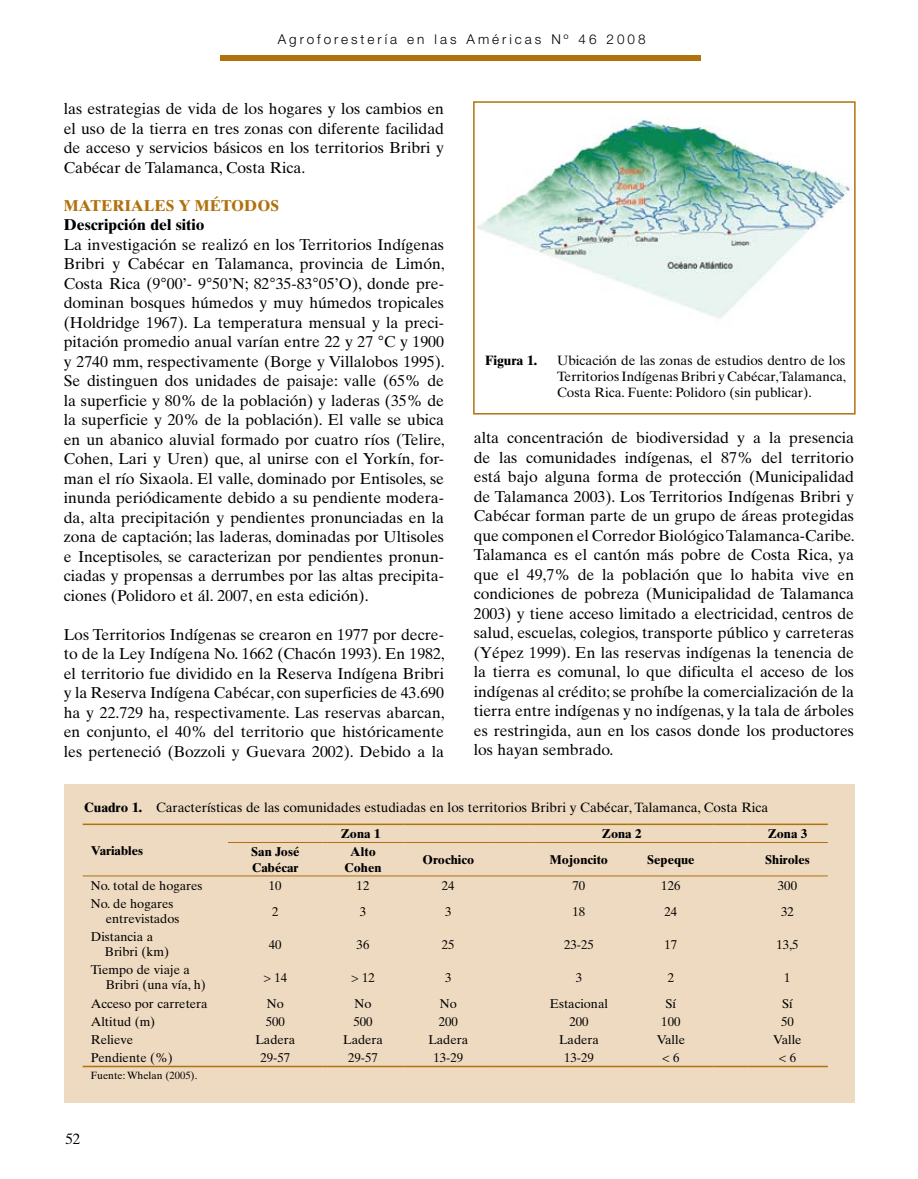
<style>
.page{position:relative;width:918px;height:1179px;background:#fff}
.page>*{position:absolute;margin:0;border:0;box-sizing:border-box;transform-origin:0 0}
.t1{font:15.75px/19.5px "Times Ten";color:#000;text-align:justify}
.t2{font:700 15.75px "Times Ten";color:#000}
.t3{font:700 15.75px "Times Ten";color:#b0720d}
.t4{font:15px "Times Ten";color:#000}
.t5{font:13.5px/16.2px "Times Ten";color:#000;text-align:justify}
.t6{font:300 13.5px "Helvetica Neue";letter-spacing:.22em;color:#000}
.t7{font:700 13.5px "Times Ten";color:#000}
.t8{font:12.75px/15px "Times Ten";color:#000}
.t9{font:700 12.75px/15.3px "Times Ten";color:#000}
.t10{font:10.5px "Times Ten";color:#000}
.s1{font-weight:700}
</style>
<div class="page">
<div style="left:220px;top:55px;width:480px;height:5px;background:#b0720d"></div>
<div style="left:64px;top:784px;width:790px;height:318px;background:#eedac0"></div>
<img style="left:477px;top:119px;width:373px;height:200px">
<div style="left:473px;top:101px;width:383px;height:314px;border:2px solid #b0720d"></div>
<hr style="left:83px;top:876px;width:145px;height:1px;background:#b0720d">
<hr style="left:228px;top:842px;width:95px;height:1px;background:#b0720d">
<hr style="left:323px;top:842px;width:80px;height:1px;background:#b0720d">
<hr style="left:403px;top:842px;width:90px;height:1px;background:#b0720d">
<hr style="left:493px;top:842px;width:37px;height:1px;background:#b0720d">
<hr style="left:530px;top:842px;width:98px;height:1px;background:#b0720d">
<hr style="left:628px;top:842px;width:86px;height:1px;background:#b0720d">
<hr style="left:714px;top:842px;width:33px;height:1px;background:#b0720d">
<hr style="left:747px;top:842px;width:81px;height:1px;background:#b0720d">
<hr style="left:228px;top:876px;width:95px;height:1px;background:#b0720d">
<hr style="left:323px;top:876px;width:80px;height:1px;background:#b0720d">
<hr style="left:403px;top:876px;width:90px;height:1px;background:#b0720d">
<hr style="left:493px;top:876px;width:37px;height:1px;background:#b0720d">
<hr style="left:530px;top:876px;width:98px;height:1px;background:#b0720d">
<hr style="left:628px;top:876px;width:86px;height:1px;background:#b0720d">
<hr style="left:714px;top:876px;width:33px;height:1px;background:#b0720d">
<hr style="left:747px;top:876px;width:81px;height:1px;background:#b0720d">
<hr style="left:83px;top:1066px;width:145px;height:1px;background:#b0720d">
<hr style="left:228px;top:1066px;width:95px;height:1px;background:#b0720d">
<hr style="left:323px;top:1066px;width:80px;height:1px;background:#b0720d">
<hr style="left:403px;top:1066px;width:90px;height:1px;background:#b0720d">
<hr style="left:493px;top:1066px;width:37px;height:1px;background:#b0720d">
<hr style="left:530px;top:1066px;width:98px;height:1px;background:#b0720d">
<hr style="left:628px;top:1066px;width:86px;height:1px;background:#b0720d">
<hr style="left:714px;top:1066px;width:33px;height:1px;background:#b0720d">
<hr style="left:747px;top:1066px;width:81px;height:1px;background:#b0720d">
<hr style="left:83px;top:824px;width:145px;height:1px;background:#b0720d">
<hr style="left:228px;top:824px;width:95px;height:1px;background:#b0720d">
<hr style="left:323px;top:824px;width:80px;height:1px;background:#b0720d">
<hr style="left:403px;top:824px;width:90px;height:1px;background:#b0720d">
<hr style="left:493px;top:824px;width:37px;height:1px;background:#b0720d">
<hr style="left:530px;top:824px;width:98px;height:1px;background:#b0720d">
<hr style="left:628px;top:824px;width:86px;height:1px;background:#b0720d">
<hr style="left:714px;top:824px;width:33px;height:1px;background:#b0720d">
<hr style="left:747px;top:824px;width:81px;height:1px;background:#b0720d">
<p class="t6" style="left:278px;top:31px;width:369px">Agroforestería en las Américas Nº 46 2008</p>
<p class="t1" style="left:64px;top:99px;width:382px">las estrategias de vida de los hogares y los cambios en el uso de la tierra en tres zonas con diferente facilidad de acceso y servicios básicos en los territorios Bribri y Cabécar de Talamanca, Costa Rica.</p>
<p class="t3" style="left:64px;top:196px;width:217px">MATERIALES Y MÉTODOS</p>
<p class="t2" style="left:64px;top:215px;width:142px">Descripción del sitio</p>
<p class="t1" style="left:64px;top:235px;width:383px">La investigación se realizó en los Territorios Indígenas Bribri y Cabécar en Talamanca, provincia de Limón, Costa Rica (9 00’- 9 50’N; 82 35-83 05’O), donde pre&shy;dominan bosques húmedos y muy húmedos tropicales (Holdridge 1967). La temperatura mensual y la preci&shy;pitación promedio anual varían entre 22 y 27 C y 1900 y 2740 mm, respectivamente (Borge y Villalobos 1995).<br>Se distinguen dos unidades de paisaje: valle (65% de la superficie y 80% de la población) y laderas (35% de la superficie y 20% de la población). El valle se ubica en un abanico aluvial formado por cuatro ríos (Telire, Cohen, Lari y Uren) que, al unirse con el Yorkín, for&shy;man el río Sixaola. El valle, dominado por Entisoles, se inunda periódicamente debido a su pendiente modera&shy;da, alta precipitación y pendientes pronunciadas en la zona de captación; las laderas, dominadas por Ultisoles e Inceptisoles, se caracterizan por pendientes pronun&shy;ciadas y propensas a derrumbes por las altas precipita&shy;ciones (Polidoro et ál. 2007, en esta edición).</p>
<p class="t1" style="left:64px;top:625px;width:383px">Los Territorios Indígenas se crearon en 1977 por decre&shy;to de la Ley Indígena No. 1662 (Chacón 1993). En 1982, el territorio fue dividido en la Reserva Indígena Bribri y la Reserva Indígena Cabécar, con superficies de 43.690 ha y 22.729 ha, respectivamente. Las reservas abarcan, en conjunto, el 40% del territorio que históricamente les perteneció (Bozzoli y Guevara 2002). Debido a la</p>
<p class="t7" style="left:485px;top:352px;width:54px">Figura 1.</p>
<p class="t5" style="left:557px;top:352px;width:291px">Ubicación de las zonas de estudios dentro de los Territorios Indígenas Bribri y Cabécar, Talamanca, Costa Rica. Fuente: Polidoro (sin publicar).</p>
<p class="t1" style="left:474px;top:428px;width:383px">alta concentración de biodiversidad y a la presencia de las comunidades indígenas, el 87% del territorio está bajo alguna forma de protección (Municipalidad de Talamanca 2003). Los Territorios Indígenas Bribri y Cabécar forman parte de un grupo de áreas protegidas que componen el Corredor Biológico Talamanca-Caribe.<br>Talamanca es el cantón más pobre de Costa Rica, ya que el 49,7% de la población que lo habita vive en condiciones de pobreza (Municipalidad de Talamanca 2003) y tiene acceso limitado a electricidad, centros de salud, escuelas, colegios, transporte público y carreteras (Yépez 1999). En las reservas indígenas la tenencia de la tierra es comunal, lo que dificulta el acceso de los indígenas al crédito; se prohíbe la comercialización de la tierra entre indígenas y no indígenas, y la tala de árboles es restringida, aun en los casos donde los productores los hayan sembrado.</p>
<p class="t5" style="left:84px;top:799px;width:686px"><span class="s1">Cuadro 1.</span> Características de las comunidades estudiadas en los territorios Bribri y Cabécar, Talamanca, Costa Rica</p>
<p class="t9" style="left:91px;top:843px;width:54px">Variables</p>
<p class="t9" style="left:341px;top:826px;width:41px">Zona 1</p>
<p class="t9" style="left:602px;top:826px;width:41px">Zona 2</p>
<p class="t9" style="left:768px;top:826px;width:41px">Zona 3</p>
<p class="t9" style="left:251px;top:844px;width:50px">San José<br>Cabécar</p>
<p class="t9" style="left:345px;top:844px;width:38px;text-align:center">Alto<br>Cohen</p>
<p class="t9" style="left:422px;top:852px;width:53px">Orochico</p>
<p class="t9" style="left:550px;top:852px;width:60px">Mojoncito</p>
<p class="t9" style="left:647px;top:852px;width:49px">Sepeque</p>
<p class="t9" style="left:765px;top:852px;width:46px">Shiroles</p>
<p class="t8" style="left:91px;top:878px;width:113px">No. total de hogares</p>
<p class="t8" style="left:269px;top:878px;width:14px">10</p>
<p class="t8" style="left:357px;top:878px;width:14px">12</p>
<p class="t8" style="left:442px;top:878px;width:14px">24</p>
<p class="t8" style="left:573px;top:878px;width:14px">70</p>
<p class="t8" style="left:661px;top:878px;width:21px">126</p>
<p class="t8" style="left:778px;top:878px;width:21px">300</p>
<p class="t8" style="left:106px;top:896px;width:75px;text-indent:-15px">No. de hogares entrevistados</p>
<p class="t8" style="left:272px;top:904px;width:8px">2</p>
<p class="t8" style="left:360px;top:904px;width:8px">3</p>
<p class="t8" style="left:445px;top:904px;width:8px">3</p>
<p class="t8" style="left:573px;top:904px;width:14px">18</p>
<p class="t8" style="left:665px;top:904px;width:14px">24</p>
<p class="t8" style="left:781px;top:904px;width:14px">32</p>
<p class="t8" style="left:105px;top:929px;width:66px;text-indent:-14px">Distancia a<br>Bribri (km)</p>
<p class="t8" style="left:269px;top:937px;width:14px">40</p>
<p class="t8" style="left:357px;top:937px;width:14px">36</p>
<p class="t8" style="left:442px;top:937px;width:14px">25</p>
<p class="t8" style="left:564px;top:937px;width:31px">23-25</p>
<p class="t8" style="left:665px;top:937px;width:14px">17</p>
<p class="t8" style="left:776px;top:937px;width:24px">13,5</p>
<p class="t8" style="left:106px;top:963px;width:102px;text-indent:-15px">Tiempo de viaje a<br>Bribri (una vía, h)</p>
<p class="t8" style="left:263px;top:970px;width:25px">&gt; 14</p>
<p class="t8" style="left:351px;top:970px;width:25px">&gt; 12</p>
<p class="t8" style="left:445px;top:970px;width:8px">3</p>
<p class="t8" style="left:576px;top:970px;width:8px">3</p>
<p class="t8" style="left:668px;top:970px;width:8px">2</p>
<p class="t8" style="left:784px;top:970px;width:8px">1</p>
<p class="t8" style="left:91px;top:996px;width:118px">Acceso por carretera</p>
<p class="t8" style="left:267px;top:996px;width:19px">No</p>
<p class="t8" style="left:355px;top:996px;width:19px">No</p>
<p class="t8" style="left:440px;top:996px;width:19px">No</p>
<p class="t8" style="left:550px;top:996px;width:60px">Estacional</p>
<p class="t8" style="left:666px;top:996px;width:12px">Sí</p>
<p class="t8" style="left:782px;top:996px;width:12px">Sí</p>
<p class="t8" style="left:91px;top:1014px;width:66px">Altitud (m)</p>
<p class="t8" style="left:266px;top:1014px;width:21px">500</p>
<p class="t8" style="left:353px;top:1014px;width:21px">500</p>
<p class="t8" style="left:439px;top:1014px;width:21px">200</p>
<p class="t8" style="left:569px;top:1014px;width:21px">200</p>
<p class="t8" style="left:661px;top:1014px;width:21px">100</p>
<p class="t8" style="left:781px;top:1014px;width:14px">50</p>
<p class="t8" style="left:91px;top:1032px;width:44px">Relieve</p>
<p class="t8" style="left:255px;top:1032px;width:41px">Ladera</p>
<p class="t8" style="left:343px;top:1032px;width:41px">Ladera</p>
<p class="t8" style="left:428px;top:1032px;width:41px">Ladera</p>
<p class="t8" style="left:559px;top:1032px;width:41px">Ladera</p>
<p class="t8" style="left:657px;top:1032px;width:30px">Valle</p>
<p class="t8" style="left:773px;top:1032px;width:30px">Valle</p>
<p class="t8" style="left:91px;top:1050px;width:84px">Pendiente (%)</p>
<p class="t8" style="left:260px;top:1050px;width:31px">29-57</p>
<p class="t8" style="left:348px;top:1050px;width:31px">29-57</p>
<p class="t8" style="left:433px;top:1050px;width:31px">13-29</p>
<p class="t8" style="left:564px;top:1050px;width:31px">13-29</p>
<p class="t8" style="left:662px;top:1050px;width:19px">&lt; 6</p>
<p class="t8" style="left:779px;top:1050px;width:19px">&lt; 6</p>
<p class="t10" style="left:91px;top:1069px;width:108px">Fuente: Whelan (2005).</p>
<p class="t4" style="left:65px;top:1130px;width:16px">52</p>
</div>
